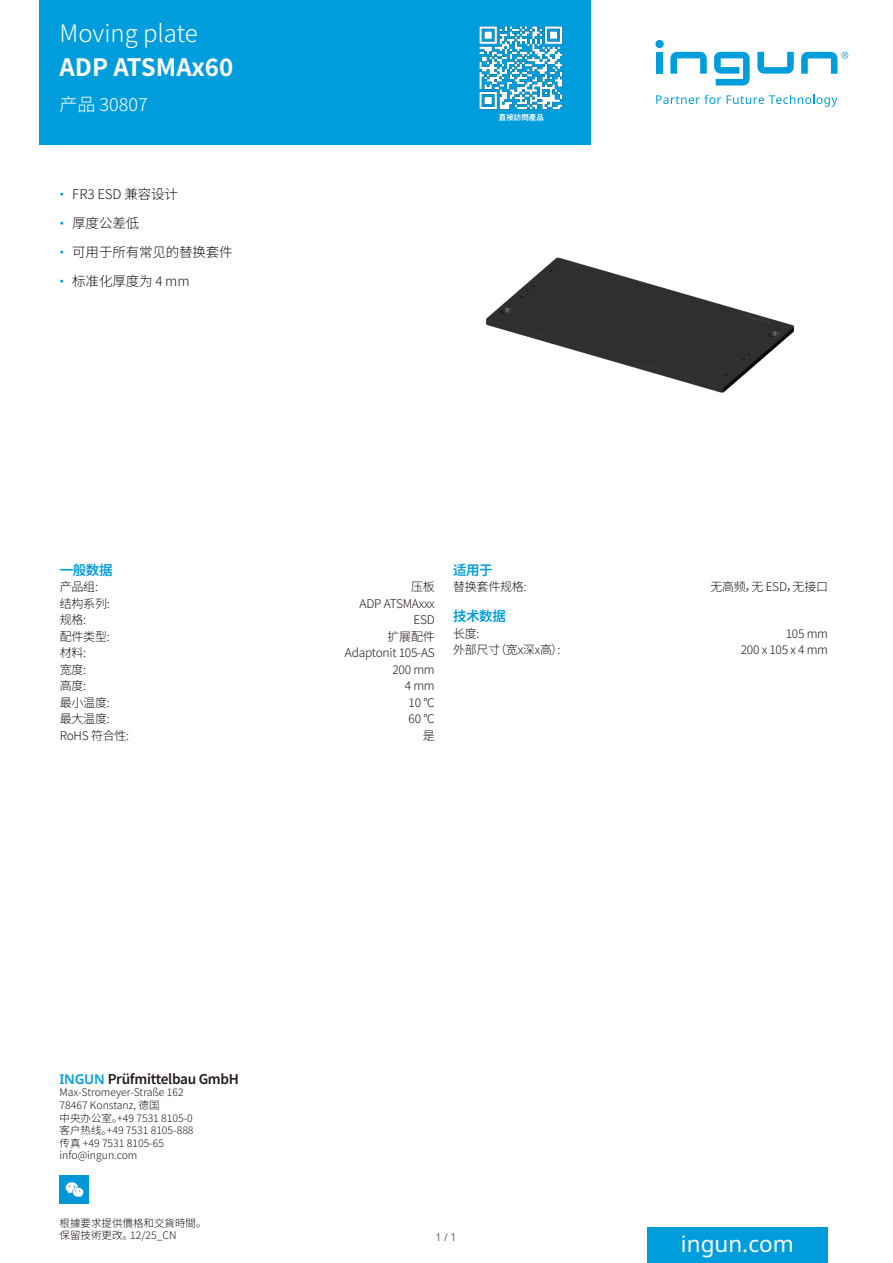
<style>
.page{position:relative;width:893px;height:1263px;background:#fff}
.page>*{position:absolute;margin:0;border:0;box-sizing:border-box;transform-origin:0 0}
.t1{font:300 24px "Noto Sans SC";color:#fff}
.t2{font:700 24px "Noto Sans SC";color:#fff}
.t3{font:22.5px "Noto Sans";color:#fff}
.t4{font:300 18px "Noto Sans SC";color:#fff}
.t5{font:300 13.5px/29px "Noto Sans SC";letter-spacing:-.01em;color:#23181c}
.t6{font:600 13.5px "Noto Sans SC";letter-spacing:-.02em;color:#23181c}
.t7{font:600 13.5px "Noto Sans SC";letter-spacing:-.03em;color:#009ddc}
.t8{font:300 12px "Noto Sans SC";letter-spacing:-.02em;color:#23181c}
.t9{font:300 10.5px/12.6px "Noto Sans SC";color:#23181c}
.t10{font:300 10.5px "Noto Sans";color:#23181c}
.t11{font:600 7.5px "Noto Sans SC";color:#fff}
.s1{font-family:"Noto Sans";color:#009ddc}
</style>
<div class="page">
<div style="left:40px;top:0;width:551px;height:145px;background:#009ddc"></div>
<div style="left:647px;top:1228px;width:181px;height:35px;background:#009ddc"></div>
<img style="left:480px;top:27px;width:83px;height:83px">
<div style="left:656px;top:52px;width:7px;height:22px;background:#009ddc"></div>
<svg style="left:670px;top:52px;width:37px;height:22px"></svg>
<svg style="left:714px;top:52px;width:36px;height:34px"></svg>
<svg style="left:757px;top:52px;width:37px;height:22px"></svg>
<div style="left:655px;top:40px;width:9px;height:8px;background:#009ddc;border-radius:50%"></div>
<svg style="left:801px;top:52px;width:47px;height:22px"></svg>
<svg style="left:656px;top:95px;width:65px;height:9px"></svg>
<svg style="left:727px;top:95px;width:110px;height:12px"></svg>
<img style="left:486px;top:257px;width:309px;height:136px">
<img style="left:60px;top:1175px;width:28px;height:29px">
<h1 class="t1" style="left:60px;top:20px;width:140px">Moving plate</h1>
<h1 class="t2" style="left:60px;top:54px;width:175px">ADP ATSMAx60</h1>
<h3 class="t4" style="left:60px;top:94px;width:90px">产品 30807</h3>
<p class="t5" style="left:72px;top:180px;width:162px">FR3 ESD 兼容设计<br>厚度公差低<br>可用于所有常见的替换套件标准化厚度为 4 mm</p>
<p class="t11" style="left:499px;top:113px;width:46px">直接訪問產品</p>
<p class="t7" style="left:60px;top:562px;width:54px">一般数据</p>
<p class="t8" style="left:60px;top:580px;width:40px">产品组:</p>
<p class="t8" style="left:411px;top:580px;width:25px">压板</p>
<p class="t8" style="left:60px;top:596px;width:52px">结构系列:</p>
<p class="t8" style="left:360px;top:596px;width:77px">ADP ATSMAxxx</p>
<p class="t8" style="left:60px;top:613px;width:28px">规格:</p>
<p class="t8" style="left:413px;top:613px;width:23px">ESD</p>
<p class="t8" style="left:60px;top:629px;width:52px">配件类型:</p>
<p class="t8" style="left:388px;top:629px;width:49px">扩展配件</p>
<p class="t8" style="left:60px;top:646px;width:28px">材料:</p>
<p class="t8" style="left:345px;top:646px;width:91px">Adaptonit 105-AS</p>
<p class="t8" style="left:60px;top:662px;width:28px">宽度:</p>
<p class="t8" style="left:392px;top:662px;width:44px">200 mm</p>
<p class="t8" style="left:60px;top:679px;width:28px">高度:</p>
<p class="t8" style="left:405px;top:679px;width:32px">4 mm</p>
<p class="t8" style="left:60px;top:695px;width:52px">最小温度:</p>
<p class="t8" style="left:409px;top:695px;width:28px">10 °C</p>
<p class="t8" style="left:60px;top:712px;width:52px">最大温度:</p>
<p class="t8" style="left:409px;top:712px;width:28px">60 °C</p>
<p class="t8" style="left:60px;top:728px;width:71px">RoHS 符合性:</p>
<p class="t8" style="left:423px;top:728px;width:13px">是</p>
<p class="t7" style="left:453px;top:562px;width:41px">适用于</p>
<p class="t8" style="left:453px;top:580px;width:75px">替换套件规格:</p>
<p class="t8" style="left:710px;top:580px;width:119px">无高频，无 ESD，无接口</p>
<p class="t7" style="left:453px;top:609px;width:54px">技术数据</p>
<p class="t8" style="left:453px;top:627px;width:28px">长度:</p>
<p class="t8" style="left:786px;top:627px;width:44px">105 mm</p>
<p class="t8" style="left:453px;top:643px;width:112px">外部尺寸（宽x深x高）:</p>
<p class="t8" style="left:741px;top:643px;width:89px">200 x 105 x 4 mm</p>
<p class="t6" style="left:60px;top:1071px;width:181px"><span class="s1">INGUN</span> Prüfmittelbau GmbH</p>
<p class="t9" style="left:60px;top:1086px;width:136px">Max-Stromeyer-Straße 162<br>78467 Konstanz, 德国<br>中央办公室。+49 7531 8105-0客户热线。+49 7531 8105-888传真 +49 7531 8105-65 info@ingun.com</p>
<p class="t9" style="left:60px;top:1217px;width:149px">根據要求提供價格和交貨時間。保留技術更改。12/25_CN</p>
<p class="t10" style="left:435px;top:1231px;width:23px">1 / 1</p>
<h2 class="t3" style="left:681px;top:1231px;width:114px">ingun.com</h2>
</div>
